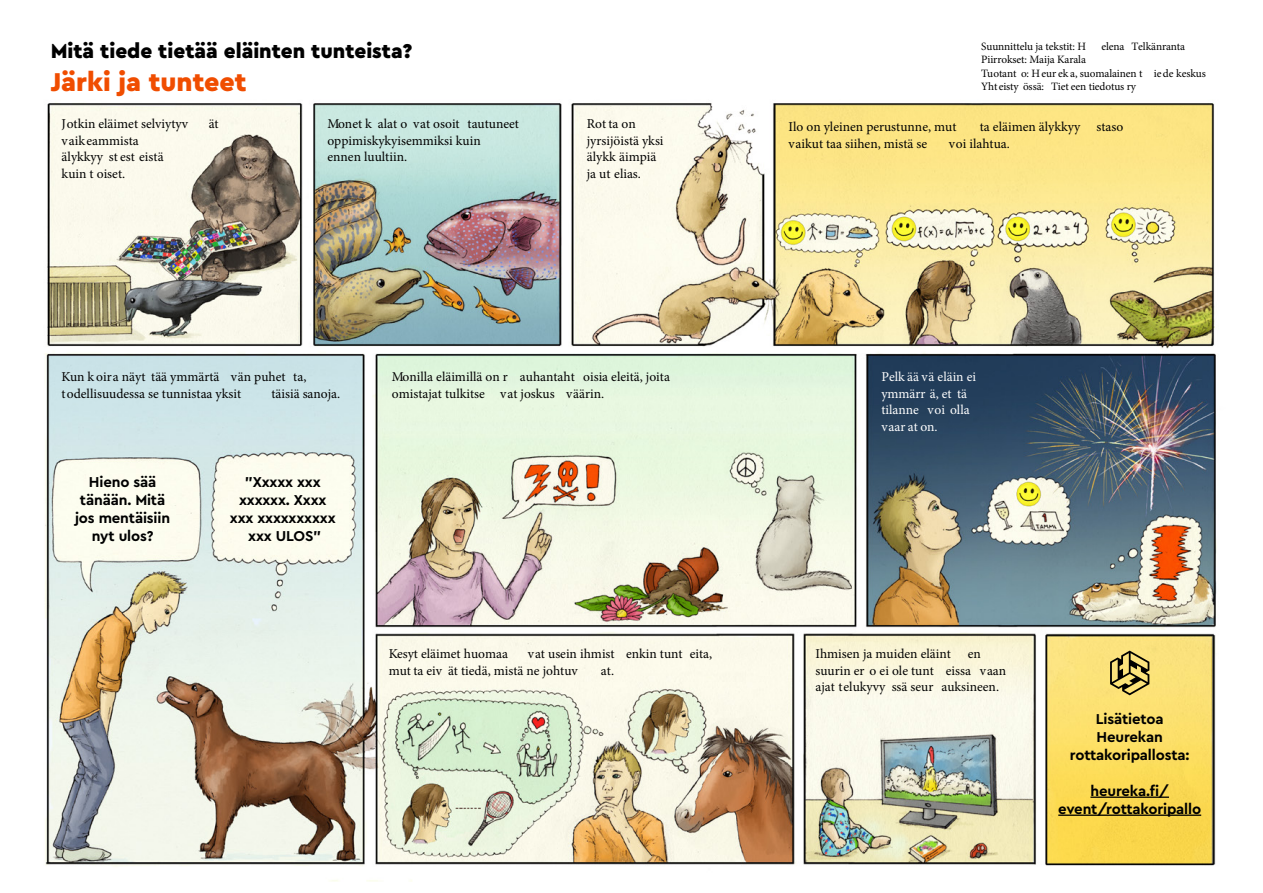
<style>
.page{position:relative;width:1263px;height:893px;background:#fff}
.page>*{position:absolute;margin:0;border:0;box-sizing:border-box;transform-origin:0 0}
.t1{font:900 27px "Cera PRO";color:#f04d00}
.t2{font:900 21px "Cera PRO";color:#000}
.t3{font:700 15px/18px "Cera PRO";letter-spacing:-.01em;color:#000;text-align:center}
.t4{font:13.5px/16.5px "Minion Pro";color:#000}
.t5{font:13.5px/16.5px "Minion Pro";color:#fff}
.t6{font:11.25px/13.2px "Minion Pro";letter-spacing:-.01em;color:#000}
</style>
<div class="page">
<img style="left:45px;top:102px;width:1172px;height:779px">
<hr style="left:1090px;top:796px;width:79px;height:2px;background:#000">
<hr style="left:1058px;top:814px;width:143px;height:2px;background:#000">
<svg style="left:1110px;top:651px;width:39px;height:44px;background:#a79751"></svg>
<h2 class="t2" style="left:51px;top:37px;width:363px">Mitä tiede tietää eläinten tunteista?</h2>
<h1 class="t1" style="left:51px;top:64px;width:198px">Järki ja tunteet</h1>
<p class="t6" style="left:981px;top:40px;width:106px">Suunnittelu ja tekstit: H</p>
<p class="t6" style="left:1101px;top:40px;width:85px">elena Telkänranta</p>
<p class="t6" style="left:981px;top:53px;width:226px">Piirrokset: Maija Karala<br>Tuotant o: H eur ek a, suomalainen t ie de keskus<br>Yhteisty össä: Tiet een tiedotus ry</p>
<p class="t4" style="left:62px;top:116px;width:128px">Jotkin eläimet selviytyv</p>
<p class="t4" style="left:209px;top:116px;width:12px">ät</p>
<p class="t4" style="left:62px;top:132px;width:103px">vaikeammista älykkyy st est eistä kuin t oiset.</p>
<p class="t4" style="left:327px;top:116px;width:193px">Monet k alat o vat osoit tautuneet oppimiskykyisemmiksi kuin<br>ennen luultiin.</p>
<p class="t4" style="left:587px;top:116px;width:78px">Rot ta on jyrsijöistä yksi älykk äimpiä ja ut elias.</p>
<p class="t4" style="left:788px;top:119px;width:170px">Ilo on yleinen perustunne, mut</p>
<p class="t4" style="left:980px;top:119px;width:145px">ta eläimen älykkyy staso</p>
<p class="t4" style="left:788px;top:135px;width:140px">vaikut taa siihen, mistä se</p>
<p class="t4" style="left:949px;top:135px;width:63px">voi ilahtua.</p>
<p class="t4" style="left:62px;top:369px;width:246px">Kun k oira näyt tää ymmärtä vän puhet ta, todellisuudessa se tunnistaa yksit</p>
<p class="t4" style="left:271px;top:385px;width:70px">täisiä sanoja.</p>
<p class="t3" style="left:75px;top:472px;width:97px">Hieno sää tänään. Mitä jos mentäisiin nyt ulos?</p>
<p class="t3" style="left:230px;top:472px;width:107px">”Xxxxx xxx xxxxxx. Xxxx xxx xxxxxxxxxx xxx ULOS”</p>
<p class="t4" style="left:392px;top:369px;width:280px">Monilla eläimillä on r auhantaht oisia eleitä, joita omistajat tulkitse vat joskus väärin.</p>
<p class="t4" style="left:389px;top:646px;width:325px;text-indent:139px">vat usein ihmist enkin tunt eita, mut ta eiv ät tiedä, mistä ne johtuv</p>
<p class="t4" style="left:389px;top:646px;width:121px">Kesyt eläimet huomaa</p>
<p class="t4" style="left:601px;top:662px;width:15px">at.</p>
<p class="t5" style="left:881px;top:369px;width:96px">Pelk ää vä eläin ei ymmärr ä, et tä tilanne voi olla vaar at on.</p>
<p class="t4" style="left:815px;top:646px;width:137px">Ihmisen ja muiden eläint</p>
<p class="t4" style="left:815px;top:646px;width:192px;text-indent:152px">en suurin er o ei ole tunt eissa vaan ajat telukyvy ssä seur auksineen.</p>
<p class="t3" style="left:1070px;top:709px;width:121px">Lisätietoa<br>Heurekan rottakoripallosta:</p>
<p class="t3" style="left:1058px;top:781px;width:144px">heureka.fi/ event/rottakoripallo</p>
</div>
